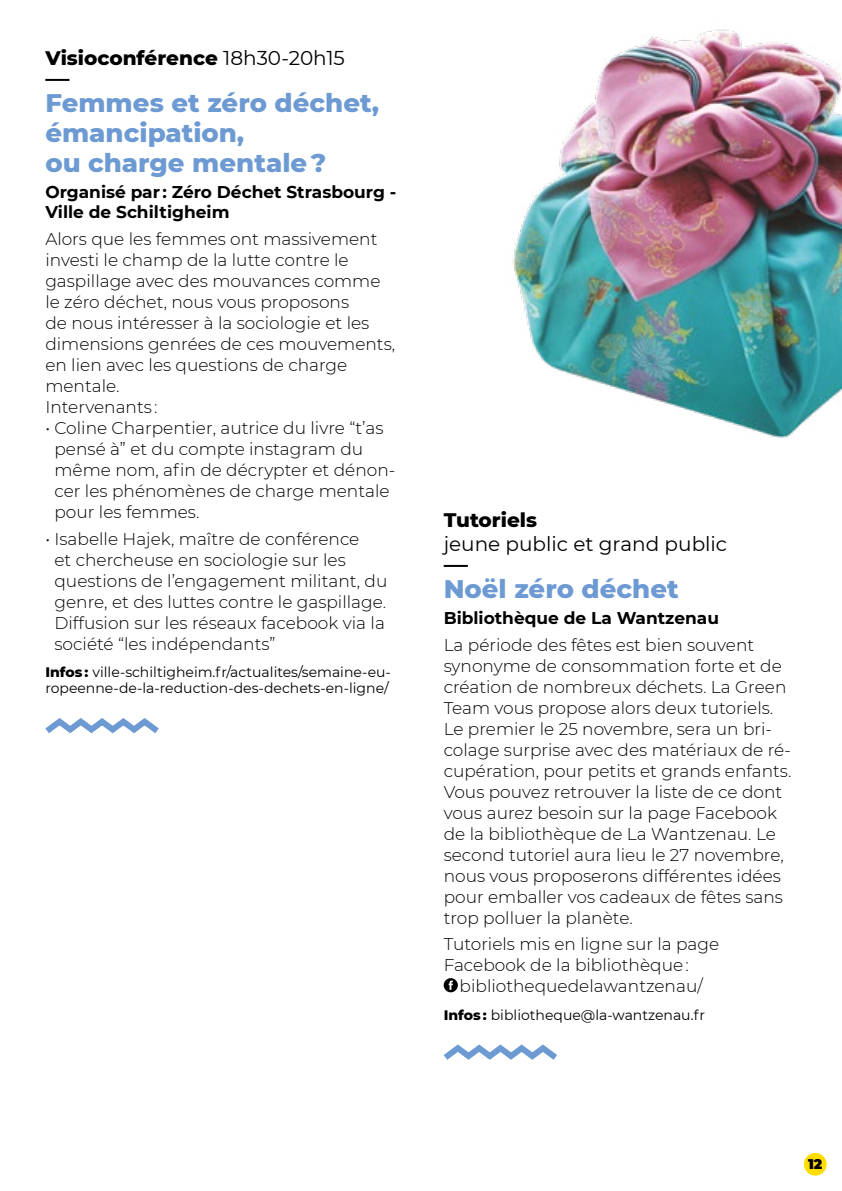
<style>
.page{position:relative;width:842px;height:1191px;background:#fff}
.page>*{position:absolute;margin:0;border:0;box-sizing:border-box;transform-origin:0 0}
.t1{font:800 26px/30px "Montserrat";color:#6d9ad2}
.t2{font:800 20px "Montserrat";color:#000}
.t3{font:20px "Montserrat";color:#000}
.t4{font:300 17px/21px "Montserrat";color:#000}
.t5{font:700 17px/20.4px "Montserrat";color:#000}
.t6{font:14px/16px "Montserrat";color:#000}
.t7{font:900 14px "Montserrat";color:#000}
.s1{font-weight:400}
.s2{font-weight:800}
</style>
<div class="page">
<hr style="left:45px;top:79px;width:24px;height:2px;background:#000">
<svg style="left:45px;top:718px;width:114px;height:16px"></svg>
<hr style="left:444px;top:565px;width:24px;height:2px;background:#000">
<div style="left:444px;top:978px;width:14px;height:14px;background:#000;border-radius:50%"></div>
<svg style="left:449px;top:980px;width:4px;height:9px"></svg>
<svg style="left:443px;top:1044px;width:114px;height:16px"></svg>
<img style="left:512px;top:29px;width:330px;height:409px">
<div style="left:804px;top:1153px;width:23px;height:22px;background:#fd0;border-radius:50%"></div>
<p class="t2" style="left:45px;top:43px;width:301px">Visioconférence <span class="s1">18h30-20h15</span></p>
<h1 class="t1" style="left:45px;top:86px;width:335px">Femmes et zéro déchet, émancipation,<br>ou charge mentale ?</h1>
<p class="t5" style="left:45px;top:181px;width:353px">Organisé par : Zéro Déchet Strasbourg -<br>Ville de Schiltigheim</p>
<p class="t4" style="left:45px;top:228px;width:351px">Alors que les femmes ont massivement investi le champ de la lutte contre le gaspillage avec des mouvances comme le zéro déchet, nous vous proposons<br>de nous intéresser à la sociologie et les dimensions genrées de ces mouvements, en lien avec les questions de charge mentale.<br>Intervenants :</p>
<p class="t4" style="left:54px;top:417px;width:342px;text-indent:-9px">• Coline Charpentier, autrice du livre “t’as pensé à” et du compte instagram du même nom, afin de décrypter et dénon&shy;cer les phénomènes de charge mentale pour les femmes.</p>
<p class="t4" style="left:54px;top:527px;width:334px;text-indent:-9px">• Isabelle Hajek, maître de conférence<br>et chercheuse en sociologie sur les questions de l’engagement militant, du genre, et des luttes contre le gaspillage.<br>Diffusion sur les réseaux facebook via la société “les indépendants”</p>
<p class="t6" style="left:45px;top:663px;width:347px"><span class="s2">Infos :</span> ville-schiltigheim.fr/actualites/semaine-eu&shy;ropeenne-de-la-reduction-des-dechets-en-ligne/</p>
<p class="t2" style="left:444px;top:505px;width:95px">Tutoriels</p>
<p class="t3" style="left:444px;top:530px;width:285px">jeune public et grand public</p>
<h1 class="t1" style="left:444px;top:572px;width:236px">Noël zéro déchet</h1>
<p class="t5" style="left:444px;top:607px;width:277px">Bibliothèque de La Wantzenau</p>
<p class="t4" style="left:444px;top:633px;width:349px">La période des fêtes est bien souvent synonyme de consommation forte et de création de nombreux déchets. La Green Team vous propose alors deux tutoriels.<br>Le premier le 25 novembre, sera un bri&shy;colage surprise avec des matériaux de ré&shy;cupération, pour petits et grands enfants.<br>Vous pouvez retrouver la liste de ce dont vous aurez besoin sur la page Facebook de la bibliothèque de La Wantzenau. Le second tutoriel aura lieu le 27 novembre, nous vous proposerons différentes idées pour emballer vos cadeaux de fêtes sans trop polluer la planète.</p>
<p class="t4" style="left:444px;top:933px;width:277px">Tutoriels mis en ligne sur la page<br>Facebook de la bibliothèque :</p>
<p class="t4" style="left:460px;top:975px;width:245px">bibliothequedelawantzenau/</p>
<p class="t6" style="left:444px;top:1006px;width:263px"><span class="s2">Infos :</span> bibliotheque@la-wantzenau.fr</p>
<p class="t7" style="left:808px;top:1153px;width:16px">12</p>
</div>
